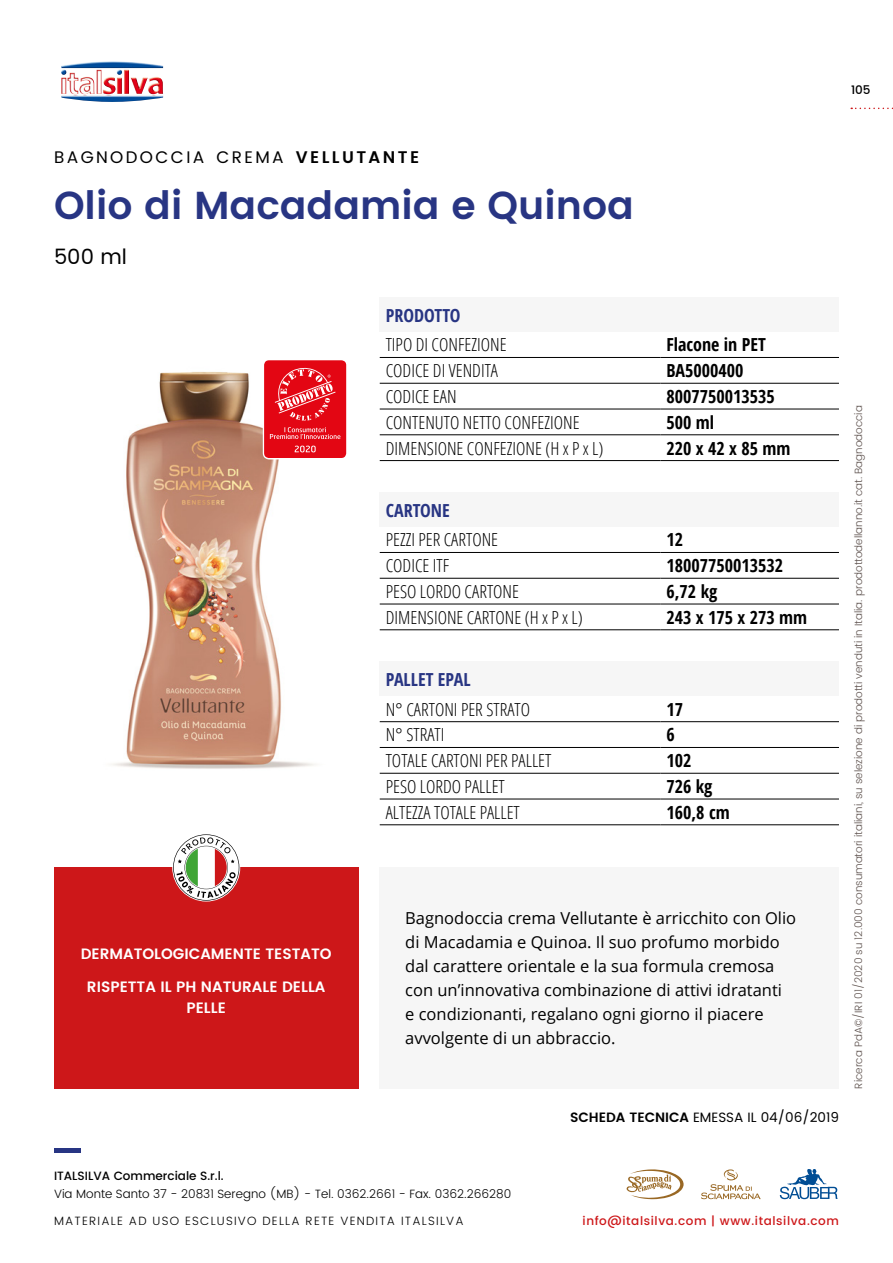
<style>
.page{position:relative;width:893px;height:1263px;background:#fff}
.page>*{position:absolute;margin:0;border:0;box-sizing:border-box;transform-origin:0 0}
.t1{font:600 39px "Poppins";color:#283583}
.t2{font:21px "Poppins";color:#000}
.t3{font:300 condensed 18px "Open Sans";color:#000}
.t4{font:700 condensed 18px "Open Sans";color:#000}
.t5{font:700 condensed 18px "Open Sans";color:#283583}
.t6{font:16.8px "Poppins";letter-spacing:.145em;color:#000}
.t7{font:16.5px/24px "Open Sans";color:#000}
.t8{font:600 15px/21px "Poppins";color:#fff;text-align:center}
.t9{font:13.5px "Poppins";color:#000}
.t10{font:300 12px "Poppins";color:#000}
.t11{font:300 12px "Poppins";letter-spacing:.1em;color:#000}
.t12{font:500 12px "Poppins";letter-spacing:.05em;color:#cd1719}
.t13{font:500 12px "Poppins";color:#000}
.t14{font:300 10.5px "Poppins";color:#5d514d}
.s1{font-weight:600}
</style>
<div class="page">
<hr style="left:54px;top:1148px;width:26px;height:4px;background:#283583">
<svg style="left:626px;top:1169px;width:58px;height:30px"></svg>
<svg style="left:780px;top:1169px;width:58px;height:30px"></svg>
<svg style="left:701px;top:1169px;width:60px;height:30px"></svg>
<svg style="left:851px;top:108px;width:42px;height:1px"></svg>
<img style="left:61px;top:61px;width:102px;height:41px">
<div style="left:54px;top:867px;width:304px;height:222px;background:#cd1719"></div>
<div style="left:380px;top:867px;width:459px;height:222px;background:#f6f6f6"></div>
<img style="left:112px;top:372px;width:203px;height:397px">
<div style="left:380px;top:662px;width:459px;height:34px;background:#f6f6f6"></div>
<hr style="left:380px;top:721px;width:280px;height:1px;background:#000">
<hr style="left:660px;top:721px;width:179px;height:1px;background:#000">
<hr style="left:380px;top:747px;width:280px;height:1px;background:#000">
<hr style="left:660px;top:747px;width:179px;height:1px;background:#000">
<hr style="left:380px;top:773px;width:280px;height:1px;background:#000">
<hr style="left:660px;top:773px;width:179px;height:1px;background:#000">
<hr style="left:380px;top:799px;width:280px;height:1px;background:#000">
<hr style="left:660px;top:799px;width:179px;height:1px;background:#000">
<hr style="left:380px;top:824px;width:280px;height:1px;background:#000">
<hr style="left:660px;top:824px;width:179px;height:1px;background:#000">
<div style="left:380px;top:493px;width:459px;height:34px;background:#f6f6f6"></div>
<hr style="left:380px;top:552px;width:280px;height:1px;background:#000">
<hr style="left:660px;top:552px;width:179px;height:1px;background:#000">
<hr style="left:380px;top:578px;width:280px;height:1px;background:#000">
<hr style="left:660px;top:578px;width:179px;height:1px;background:#000">
<hr style="left:380px;top:604px;width:280px;height:1px;background:#000">
<hr style="left:660px;top:604px;width:179px;height:1px;background:#000">
<hr style="left:380px;top:629px;width:280px;height:1px;background:#000">
<hr style="left:660px;top:629px;width:179px;height:1px;background:#000">
<div style="left:380px;top:298px;width:459px;height:34px;background:#f6f6f6"></div>
<hr style="left:380px;top:357px;width:280px;height:1px;background:#000">
<hr style="left:660px;top:357px;width:179px;height:1px;background:#000">
<hr style="left:380px;top:383px;width:280px;height:1px;background:#000">
<hr style="left:660px;top:383px;width:179px;height:1px;background:#000">
<hr style="left:380px;top:409px;width:280px;height:1px;background:#000">
<hr style="left:660px;top:409px;width:179px;height:1px;background:#000">
<hr style="left:380px;top:434px;width:280px;height:1px;background:#000">
<hr style="left:660px;top:434px;width:179px;height:1px;background:#000">
<hr style="left:380px;top:460px;width:280px;height:1px;background:#000">
<hr style="left:660px;top:460px;width:179px;height:1px;background:#000">
<svg style="left:263px;top:360px;width:84px;height:99px;background:#e62934"></svg>
<svg style="left:173px;top:834px;width:66px;height:67px"></svg>
<p class="t13" style="left:851px;top:80px;width:21px">105</p>
<p class="t6" style="left:54px;top:145px;width:367px">BAGNODOCCIA CREMA <span class="s1">VELLUTANTE</span></p>
<h1 class="t1" style="left:54px;top:176px;width:581px">Olio di Macadamia e Quinoa</h1>
<p class="t2" style="left:54px;top:241px;width:74px">500 ml</p>
<p class="t8" style="left:81px;top:944px;width:253px">DERMATOLOGICAMENTE TESTATO</p>
<p class="t8" style="left:87px;top:977px;width:240px">RISPETTA IL PH NATURALE DELLA<br>PELLE</p>
<p class="t5" style="left:386px;top:302px;width:76px">PRODOTTO</p>
<p class="t3" style="left:386px;top:333px;width:122px">TIPO DI CONFEZIONE</p>
<p class="t4" style="left:666px;top:332px;width:101px">Flacone in PET</p>
<p class="t3" style="left:386px;top:358px;width:114px">CODICE DI VENDITA</p>
<p class="t4" style="left:666px;top:358px;width:79px">BA5000400</p>
<p class="t3" style="left:386px;top:384px;width:72px">CODICE EAN</p>
<p class="t4" style="left:666px;top:384px;width:110px">8007750013535</p>
<p class="t3" style="left:386px;top:410px;width:195px">CONTENUTO NETTO CONFEZIONE</p>
<p class="t4" style="left:666px;top:410px;width:49px">500 ml</p>
<p class="t3" style="left:386px;top:436px;width:219px">DIMENSIONE CONFEZIONE (H x P x L)</p>
<p class="t4" style="left:666px;top:435px;width:126px">220 x 42 x 85 mm</p>
<p class="t5" style="left:386px;top:497px;width:66px">CARTONE</p>
<p class="t3" style="left:386px;top:528px;width:114px">PEZZI PER CARTONE</p>
<p class="t4" style="left:666px;top:527px;width:18px">12</p>
<p class="t3" style="left:386px;top:553px;width:65px">CODICE ITF</p>
<p class="t4" style="left:666px;top:553px;width:118px">18007750013532</p>
<p class="t3" style="left:386px;top:579px;width:135px">PESO LORDO CARTONE</p>
<p class="t4" style="left:666px;top:579px;width:53px">6,72 kg</p>
<p class="t3" style="left:386px;top:605px;width:199px">DIMENSIONE CARTONE (H x P x L)</p>
<p class="t4" style="left:666px;top:605px;width:142px">243 x 175 x 273 mm</p>
<p class="t5" style="left:386px;top:667px;width:87px">PALLET EPAL</p>
<p class="t3" style="left:386px;top:697px;width:146px">N° CARTONI PER STRATO</p>
<p class="t4" style="left:666px;top:697px;width:18px">17</p>
<p class="t3" style="left:386px;top:723px;width:60px">N° STRATI</p>
<p class="t4" style="left:666px;top:722px;width:10px">6</p>
<p class="t3" style="left:386px;top:748px;width:167px">TOTALE CARTONI PER PALLET</p>
<p class="t4" style="left:666px;top:748px;width:27px">102</p>
<p class="t3" style="left:386px;top:774px;width:121px">PESO LORDO PALLET</p>
<p class="t4" style="left:666px;top:774px;width:48px">726 kg</p>
<p class="t3" style="left:386px;top:800px;width:136px">ALTEZZA TOTALE PALLET</p>
<p class="t4" style="left:666px;top:800px;width:65px">160,8 cm</p>
<p class="t7" style="left:405px;top:906px;width:393px">Bagnodoccia crema Vellutante è arricchito con Olio di Macadamia e Quinoa. Il suo profumo morbido dal carattere orientale e la sua formula cremosa con un’innovativa combinazione di attivi idratanti<br>e condizionanti, regalano ogni giorno il piacere avvolgente di un abbraccio.</p>
<p class="t9" style="left:570px;top:1107px;width:270px"><span class="s1">SCHEDA TECNICA</span> EMESSA IL 04/06/2019</p>
<p class="t14" style="left:851px;top:1089px;width:685px;rotate:-90deg">Ricerca PdA©/IRI 01/2020 su 12.000 consumatori italiani, su selezione di prodotti venduti in Italia. prodottodellanno.it cat. Bagnodoccia</p>
<p class="t13" style="left:54px;top:1167px;width:171px">ITALSILVA Commerciale S.r.l.</p>
<p class="t10" style="left:54px;top:1185px;width:459px">Via Monte Santo 37 - 20831 Seregno (MB) - Tel. 0362.2661 - Fax. 0362.266280</p>
<p class="t11" style="left:54px;top:1212px;width:411px">MATERIALE AD USO ESCLUSIVO DELLA RETE VENDITA ITALSILVA</p>
<p class="t12" style="left:583px;top:1212px;width:258px">info@italsilva.com | www.italsilva.com</p>
</div>
